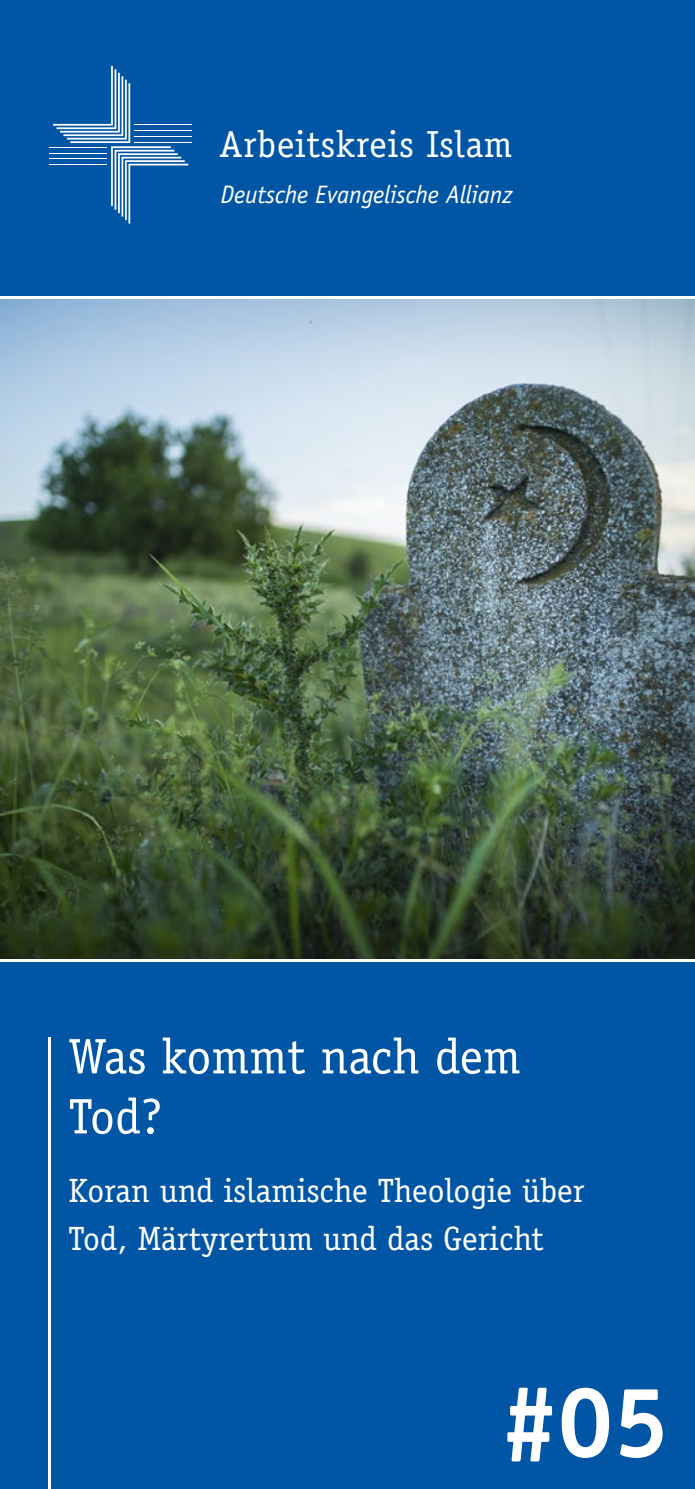
<style>
.page{position:relative;width:695px;height:1489px;background:#fff}
.page>*{position:absolute;margin:0;border:0;box-sizing:border-box;transform-origin:0 0}
.t1{font:700 100px "Officina Sans Std";color:#fff}
.t2{font:50px/60px "Officina Serif Std";color:#fff}
.t3{font:37.75px "Officina Serif";letter-spacing:.02em;color:#fff}
.t4{font:33.75px/47.5px "Officina Serif Std";color:#fff}
.t5{font:italic 25.25px "Officina Sans";letter-spacing:-.005em;color:#fff}
</style>
<div class="page">
<div style="left:0;top:0;width:694px;height:1488px;background:#0056a4"></div>
<img style="left:0;top:299px;width:694px;height:660px">
<hr style="left:0;top:959px;width:694px;height:2px;background:#fff">
<hr style="left:0;top:297px;width:694px;height:2px;background:#fff">
<hr style="left:49px;top:1037px;width:2px;height:451px;background:#fff">
<svg style="left:53px;top:66px;width:135px;height:157px"></svg>
<hr style="left:50px;top:147px;width:57px;height:1px;background:#fff">
<hr style="left:134px;top:142px;width:58px;height:1px;background:#fff">
<hr style="left:50px;top:153px;width:57px;height:1px;background:#fff">
<hr style="left:134px;top:136px;width:58px;height:1px;background:#fff">
<hr style="left:50px;top:158px;width:57px;height:1px;background:#fff">
<hr style="left:134px;top:130px;width:58px;height:1px;background:#fff">
<hr style="left:50px;top:164px;width:57px;height:1px;background:#fff">
<hr style="left:134px;top:124px;width:58px;height:1px;background:#fff">
<p class="t3" style="left:219px;top:122px;width:294px">Arbeitskreis Islam</p>
<p class="t5" style="left:220px;top:180px;width:293px">Deutsche Evangelische Allianz</p>
<h2 class="t2" style="left:69px;top:1026px;width:453px">Was kommt nach dem<br>Tod?</h2>
<p class="t4" style="left:69px;top:1166px;width:517px">Koran und islamische Theologie über<br>Tod, Märtyrertum und das Gericht</p>
<h1 class="t1" style="left:502px;top:1359px;width:168px">#05</h1>
</div>
